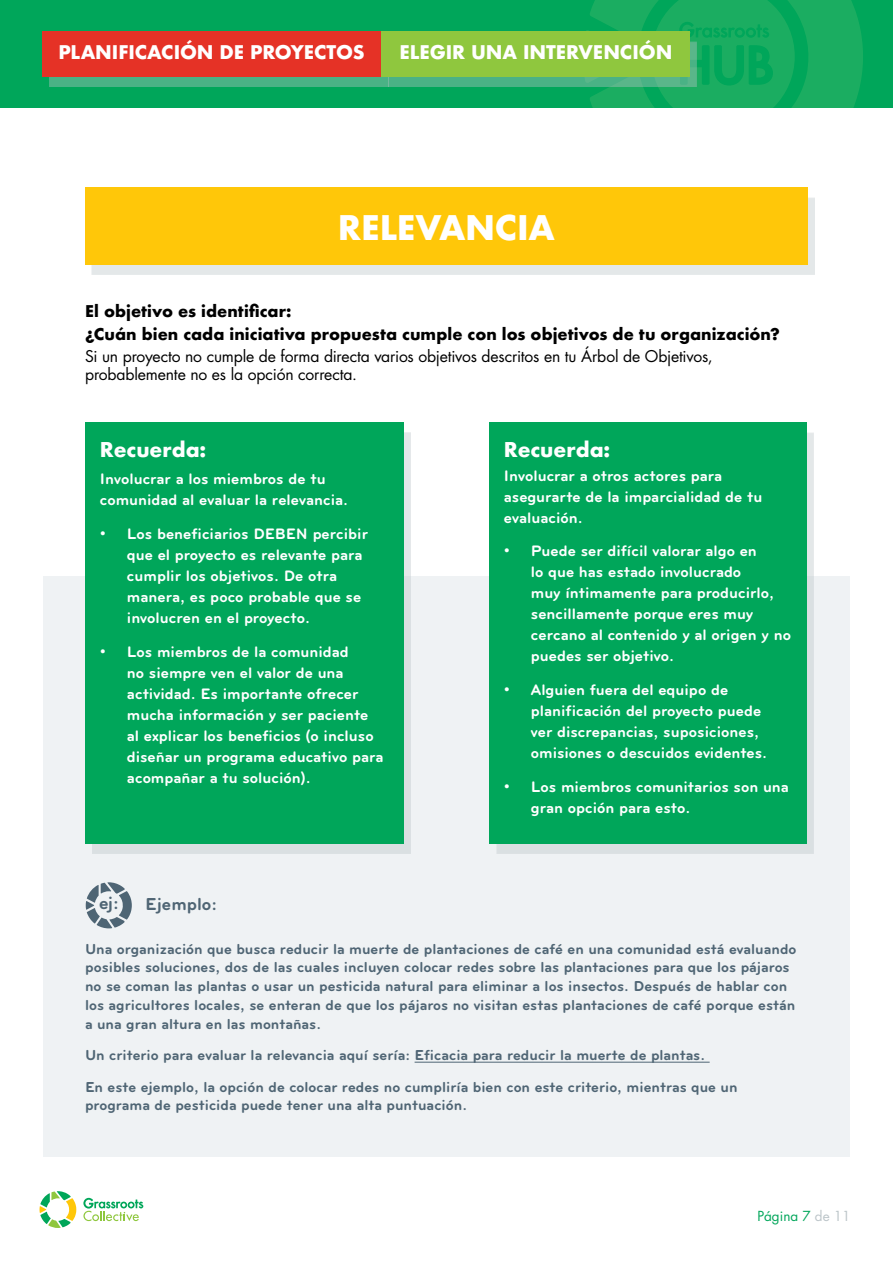
<style>
.page{position:relative;width:893px;height:1263px;background:#fff}
.page>*{position:absolute;margin:0;border:0;box-sizing:border-box;transform-origin:0 0}
.t1{font:700 33px "Futura";letter-spacing:-.01em;color:#fff}
.t2{font:700 19.8px "Futura";color:#fff}
.t3{font:700 18.3px "Futura";letter-spacing:-.005em;color:#fff}
.t4{font:700 18.3px "Bryant";color:#4e6574}
.t5{font:700 18px "Bryant";color:#4f6574}
.t6{font:700 15.75px/21px "Bryant";color:#fff}
.t7{font:15.75px/18px "Futura";letter-spacing:-.01em;color:#000}
.t8{font:700 15.75px/22.2px "Futura";letter-spacing:.005em;color:#000}
.t9{font:700 15px/18.8px "Bryant";color:#4f6574}
.t10{font:13.5px "Futura";color:#00a65a}
.s1{color:#bcc5c9}
</style>
<div class="page">
<svg style="left:40px;top:1191px;width:36px;height:37px"></svg>
<svg style="left:83px;top:1198px;width:60px;height:23px"></svg>
<div style="left:43px;top:576px;width:807px;height:581px;background:#eff2f4"></div>
<div style="left:92px;top:432px;width:319px;height:422px;background:#dae0e2"></div>
<div style="left:85px;top:422px;width:319px;height:421px;background:#00a65a"></div>
<div style="left:497px;top:433px;width:317px;height:421px;background:#dae0e2"></div>
<div style="left:490px;top:422px;width:317px;height:421px;background:#00a65a"></div>
<hr style="left:415px;top:1062px;width:295px;height:1px;background:#4f6574">
<svg style="left:86px;top:882px;width:46px;height:46px"></svg>
<div style="left:0;top:0;width:893px;height:107px;background:#00a65a"></div>
<svg style="left:586px;top:0;width:277px;height:107px"></svg>
<div style="left:92px;top:198px;width:723px;height:77px;background:#bcc5c9;opacity:.4"></div>
<div style="left:85px;top:187px;width:723px;height:77px;background:#ffc709"></div>
<div style="left:49px;top:42px;width:340px;height:45px;background:#4ab285"></div>
<div style="left:43px;top:31px;width:339px;height:46px;background:#e53226"></div>
<div style="left:388px;top:42px;width:309px;height:45px;background:#bcc5c9;opacity:.4"></div>
<div style="left:381px;top:31px;width:309px;height:46px;background:#8fc73e"></div>
<p class="t3" style="left:58px;top:39px;width:308px">PLANIFICACIÓN DE PROYECTOS</p>
<p class="t3" style="left:399px;top:39px;width:275px">ELEGIR UNA INTERVENCIÓN</p>
<h1 class="t1" style="left:338px;top:204px;width:219px">RELEVANCIA</h1>
<p class="t8" style="left:85px;top:300px;width:696px">El objetivo es identificar:<br>¿Cuán bien cada iniciativa propuesta cumple con los objetivos de tu organización?</p>
<p class="t7" style="left:85px;top:347px;width:629px">Si un proyecto no cumple de forma directa varios objetivos descritos en tu Árbol de Objetivos, probablemente no es la opción correcta.</p>
<p class="t2" style="left:100px;top:436px;width:108px">Recuerda:</p>
<p class="t6" style="left:100px;top:469px;width:250px">Involucrar a los miembros de tu comunidad al evaluar la relevancia.</p>
<p class="t6" style="left:127px;top:523px;width:243px;text-indent:-27px">• Los beneficiarios DEBEN percibir que el proyecto es relevante para cumplir los objetivos. De otra manera, es poco probable que se involucren en el proyecto.</p>
<p class="t6" style="left:127px;top:641px;width:258px;text-indent:-27px">• Los miembros de la comunidad<br>no siempre ven el valor de una actividad. Es importante ofrecer mucha información y ser paciente al explicar los beneficios (o incluso diseñar un programa educativo para acompañar a tu solución).</p>
<p class="t4" style="left:99px;top:893px;width:21px">ej:</p>
<p class="t5" style="left:145px;top:894px;width:74px">Ejemplo:</p>
<p class="t2" style="left:504px;top:435px;width:108px">Recuerda:</p>
<p class="t6" style="left:504px;top:465px;width:260px">Involucrar a otros actores para asegurarte de la imparcialidad de tu evaluación.</p>
<p class="t6" style="left:531px;top:541px;width:262px;text-indent:-27px">• Puede ser difícil valorar algo en<br>lo que has estado involucrado<br>muy íntimamente para producirlo, sencillamente porque eres muy cercano al contenido y al origen y no puedes ser objetivo.</p>
<p class="t6" style="left:531px;top:679px;width:238px;text-indent:-27px">• Alguien fuera del equipo de planificación del proyecto puede ver discrepancias, suposiciones, omisiones o descuidos evidentes.</p>
<p class="t6" style="left:531px;top:776px;width:260px;text-indent:-27px">• Los miembros comunitarios son una gran opción para esto.</p>
<p class="t9" style="left:85px;top:939px;width:713px">Una organización que busca reducir la muerte de plantaciones de café en una comunidad está evaluando posibles soluciones, dos de las cuales incluyen colocar redes sobre las plantaciones para que los pájaros no se coman las plantas o usar un pesticida natural para eliminar a los insectos. Después de hablar con los agricultores locales, se enteran de que los pájaros no visitan estas plantaciones de café porque están a una gran altura en las montañas.</p>
<p class="t9" style="left:85px;top:1039px;width:654px;line-height:31.5px">Un criterio para evaluar la relevancia aquí sería: Eficacia para reducir la muerte de plantas.<br>En este ejemplo, la opción de colocar redes no cumpliría bien con este criterio, mientras que un</p>
<p class="t9" style="left:85px;top:1096px;width:384px">programa de pesticida puede tener una alta puntuación.</p>
<p class="t10" style="left:757px;top:1207px;width:95px">Página 7 <span class="s1">de 11</span></p>
</div>
